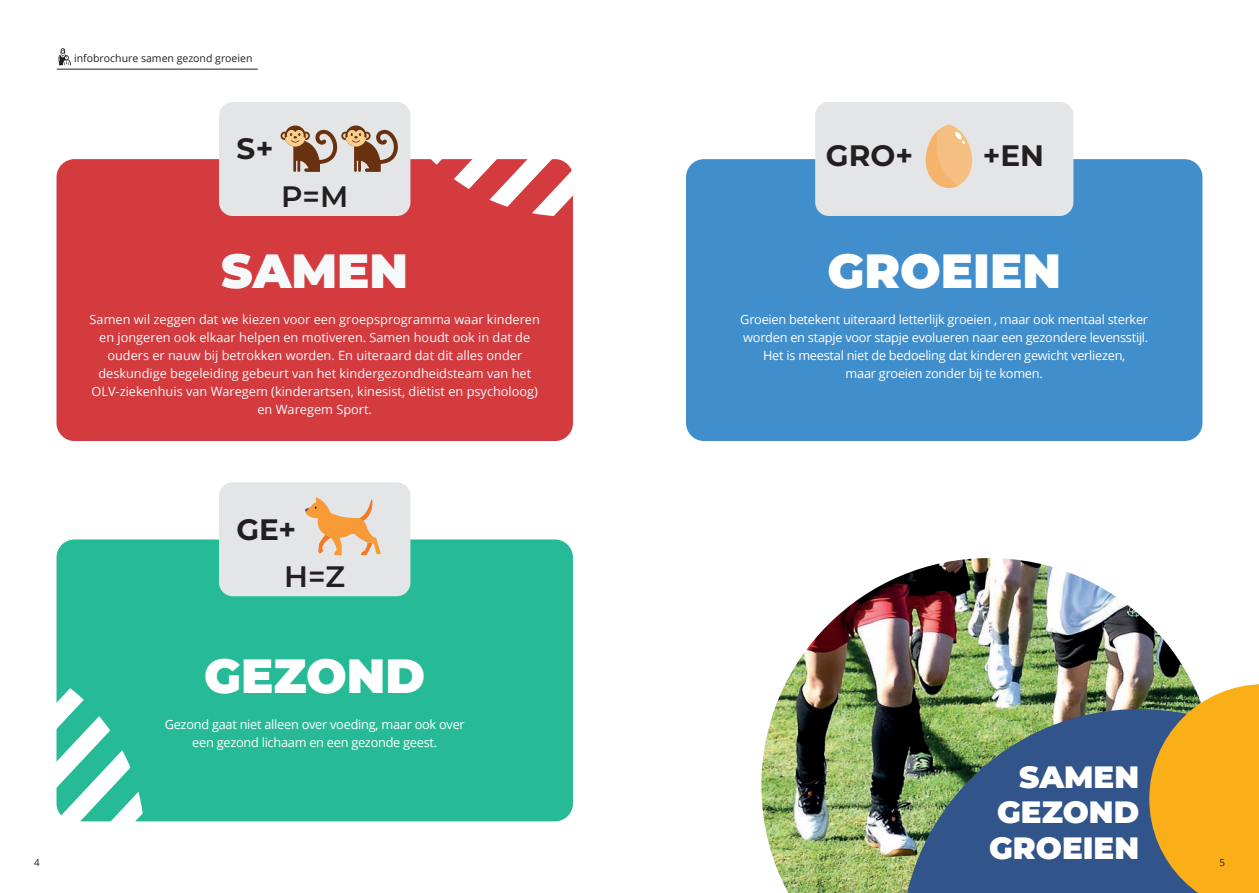
<style>
.page{position:relative;width:1259px;height:893px;background:#fff}
.page>*{position:absolute;margin:0;border:0;box-sizing:border-box;transform-origin:0 0}
.t1{font:900 48px "Montserrat";color:#fff}
.t2{font:900 48px "Montserrat";color:#f5f9fa}
.t3{font:900 30.9px/35.7px "Montserrat";color:#fff;text-align:justify}
.t4{font:700 29.55px "Montserrat";color:#231f20}
.t5{font:600 29.55px "Montserrat";color:#231f20}
.t6{font:12.75px/18px "Open Sans";color:#f5f9fa;text-align:center}
.t7{font:12.75px/18px "Open Sans";letter-spacing:-.02em;color:#fff;text-align:center}
.t8{font:10.5px "Open Sans";color:#231f20}
.t9{font:9.75px "Open Sans";color:#231f20}
</style>
<div class="page">
<img style="left:761px;top:558px;width:432px;height:335px">
<div style="left:57px;top:539px;width:516px;height:282px;background:#26ba96;border-radius:18px"></div>
<div style="left:57px;top:159px;width:516px;height:282px;background:#d33b3f;border-radius:18px"></div>
<svg style="left:532px;top:207px;width:30px;height:9px"></svg>
<div style="left:686px;top:159px;width:516px;height:282px;background:#408ecc;border-radius:18px"></div>
<svg style="left:56px;top:652px;width:89px;height:170px"></svg>
<hr style="left:57px;top:69px;width:201px;height:1px;background:#231f20">
<svg style="left:58px;top:48px;width:13px;height:17px"></svg>
<img style="left:901px;top:709px;width:61px;height:184px">
<svg style="left:962px;top:684px;width:297px;height:209px;background:#7c7c63"></svg>
<div style="left:219px;top:102px;width:191px;height:114px;background:#e4e5e7;border-radius:14px"></div>
<div style="left:281px;top:132px;width:7px;height:8px;background:#68310f;border-radius:50%"></div>
<svg style="left:282px;top:102px;width:291px;height:105px"></svg>
<div style="left:815px;top:102px;width:258px;height:114px;background:#e4e5e7;border-radius:14px"></div>
<svg style="left:925px;top:125px;width:47px;height:63px"></svg>
<div style="left:219px;top:482px;width:191px;height:114px;background:#e4e5e7;border-radius:14px"></div>
<svg style="left:305px;top:497px;width:76px;height:58px"></svg>
<p class="t8" style="left:74px;top:51px;width:180px">infobrochure samen gezond groeien</p>
<h3 class="t4" style="left:236px;top:128px;width:38px">S+</h3>
<h3 class="t5" style="left:281px;top:175px;width:69px">P=M</h3>
<h1 class="t2" style="left:221px;top:235px;width:188px">SAMEN</h1>
<p class="t6" style="left:90px;top:310px;width:452px">Samen wil zeggen dat we kiezen voor een groepsprogramma waar kinderen en jongeren ook elkaar helpen en motiveren. Samen houdt ook in dat de ouders er nauw bij betrokken worden. En uiteraard dat dit alles onder deskundige begeleiding gebeurt van het kindergezondheidsteam van het OLV-ziekenhuis van Waregem (kinderartsen, kinesist, diëtist en psycholoog) en Waregem Sport.</p>
<h3 class="t4" style="left:236px;top:508px;width:61px">GE+</h3>
<h3 class="t5" style="left:284px;top:555px;width:62px">H=Z</h3>
<h1 class="t1" style="left:204px;top:640px;width:222px">GEZOND</h1>
<p class="t7" style="left:165px;top:715px;width:302px">Gezond gaat niet alleen over voeding, maar ook over een gezond lichaam en een gezonde geest.</p>
<h3 class="t4" style="left:826px;top:135px;width:89px">GRO+</h3>
<h3 class="t4" style="left:982px;top:135px;width:63px">+EN</h3>
<h1 class="t1" style="left:827px;top:235px;width:235px">GROEIEN</h1>
<p class="t7" style="left:740px;top:310px;width:409px">Groeien betekent uiteraard letterlijk groeien , maar ook mentaal sterker worden en stapje voor stapje evolueren naar een gezondere levensstijl.<br>Het is meestal niet de bedoeling dat kinderen gewicht verliezen,<br>maar groeien zonder bij te komen.</p>
<h2 class="t3" style="left:989px;top:757px;width:151px;text-indent:30px">SAMEN GEZOND GROEIEN</h2>
<p class="t9" style="left:34px;top:856px;width:7px">4</p>
<p class="t9" style="left:1219px;top:856px;width:7px">5</p>
</div>
